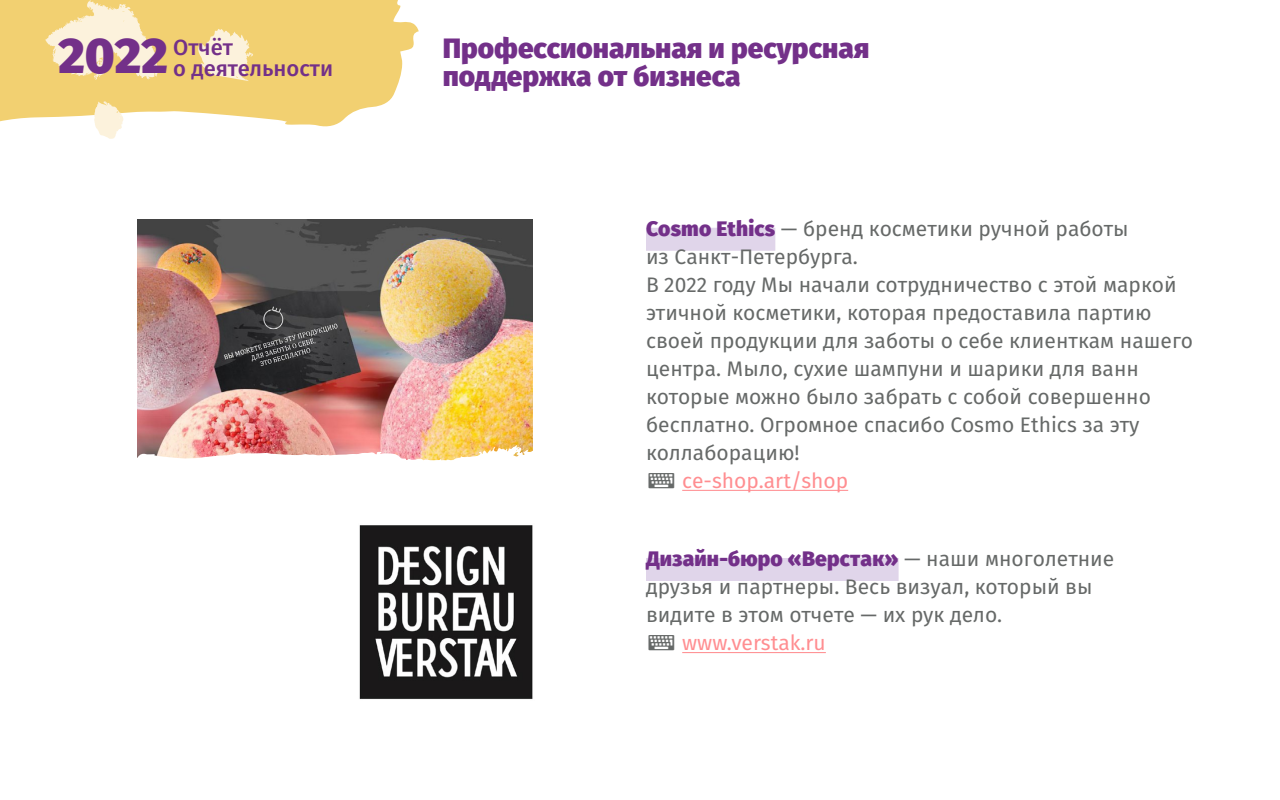
<style>
.page{position:relative;width:1280px;height:800px;background:#fff}
.page>*{position:absolute;margin:0;border:0;box-sizing:border-box;transform-origin:0 0}
.t1{font:800 50px "Fira Sans";color:#733089}
.t2{font:800 28px/28px "Fira Sans";color:#733089}
.t3{font:500 22px/21px "Fira Sans";color:#733089}
.t4{font:21px/28px "Fira Sans";color:#666968}
.s1{font-weight:800;color:#733089}
.s2{color:#ff8e91}
</style>
<div class="page">
<svg style="left:0;top:0;width:419px;height:127px;fill:#f2d071"></svg>
<svg style="left:198px;top:29px;width:55px;height:52px;background:#f8e5b5"></svg>
<svg style="left:94px;top:101px;width:29px;height:38px"></svg>
<svg style="left:45px;top:0;width:114px;height:80px;background:#f7e3ae"></svg>
<div style="left:646px;top:228px;width:129px;height:23px;background:#e0d5ea"></div>
<hr style="left:682px;top:490px;width:166px;height:1px;background:#ff8e91">
<div style="left:646px;top:558px;width:253px;height:23px;background:#e0d5ea"></div>
<hr style="left:682px;top:652px;width:144px;height:1px;background:#ff8e91">
<img style="left:138px;top:220px;width:394px;height:225px">
<img style="left:137px;top:445px;width:396px;height:16px">
<img style="left:359px;top:525px;width:174px;height:174px">
<h1 class="t1" style="left:58px;top:21px;width:111px">2022</h1>
<p class="t3" style="left:173px;top:37px;width:161px">Отчёт<br>о деятельности</p>
<h2 class="t2" style="left:443px;top:35px;width:428px">Профессиональная и ресурсная поддержка от бизнеса</h2>
<p class="t4" style="left:646px;top:215px;width:549px"><span class="s1">Сosmo Ethics</span> — бренд косметики ручной работы<br>из Санкт-Петербурга.<br>В 2022 году Мы начали сотрудничество с этой маркой этичной косметики, которая предоставила партию своей продукции для заботы о себе клиенткам нашего центра. Мыло, сухие шампуни и шарики для ванн которые можно было забрать с собой совершенно бесплатно. Огромное спасибо Cosmo Ethics за эту коллаборацию!<br>⌨ <span class="s2">ce-shop.art/shop</span></p>
<p class="t4" style="left:646px;top:545px;width:470px"><span class="s1">Дизайн-бюро «Верстак»</span> — наши многолетние друзья и партнеры. Весь визуал, который вы видите в этом отчете — их рук дело.<br>⌨ <span class="s2">www.verstak.ru</span></p>
</div>
